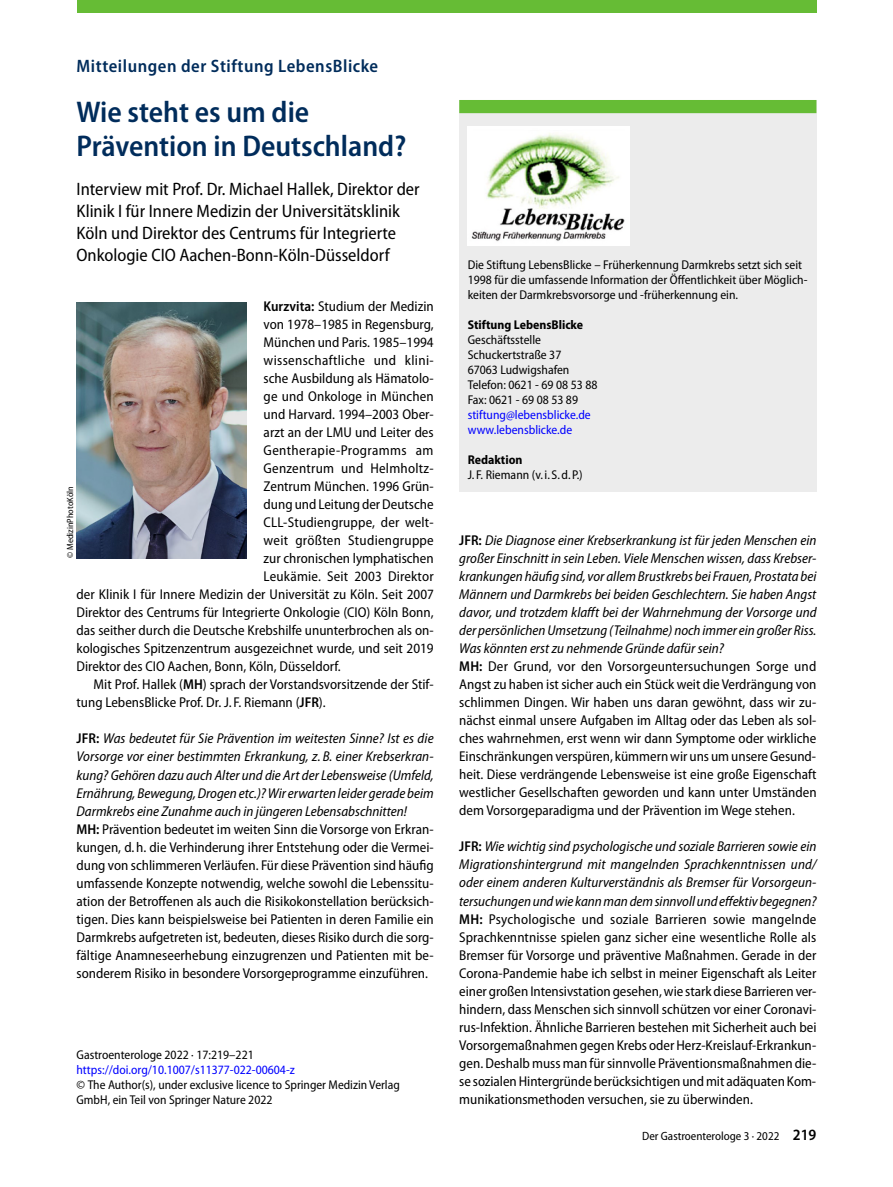
<style>
.page{position:relative;width:893px;height:1187px;background:#fff}
.page>*{position:absolute;margin:0;border:0;box-sizing:border-box;transform-origin:0 0}
.t1{font:600 semi-condensed 30px/33px "Myriad Pro";color:#002c5b}
.t2{font:semi-condensed 18px/21.8px "Myriad Pro";color:#000}
.t3{font:600 semi-condensed 18px "Myriad Pro";letter-spacing:.03em;color:#002c5b}
.t4{font:semi-condensed 14.25px/18px "Myriad Pro";color:#000}
.t5{font:semi-condensed 14.25px "Myriad Pro";letter-spacing:.025em;color:#000}
.t6{font:semi-condensed 14.25px "Myriad Pro";letter-spacing:.02em;color:#000}
.t7{font:semi-condensed 12.75px/15px "Myriad Pro";color:#000}
.t8{font:semi-condensed 12.75px/15px "Myriad Pro";color:#00f}
.t9{font:700 semi-condensed 12.75px "Myriad Pro";color:#000}
.t10{font:semi-condensed 12px "Myriad Pro";color:#000}
.t11{font:semi-condensed 9px "Myriad Pro";color:#000}
.s1{font-weight:600}
.s2{font-style:italic}
.s3{font-weight:600;font-size:15.75px}
</style>
<div class="page">
<div style="left:77px;top:0;width:739px;height:13px;background:#66bc35"></div>
<img style="left:77px;top:303px;width:169px;height:255px">
<div style="left:459px;top:100px;width:357px;height:392px;background:#ececec"></div>
<div style="left:459px;top:100px;width:357px;height:13px;background:#66bc35"></div>
<img style="left:468px;top:126px;width:161px;height:119px">
<p class="t3" style="left:77px;top:56px;width:303px">Mitteilungen der Stiftung LebensBlicke</p>
<h1 class="t1" style="left:77px;top:96px;width:331px">Wie steht es um die<br>Prävention in Deutschland?</h1>
<p class="t2" style="left:77px;top:179px;width:345px">Interview mit Prof. Dr. Michael Hallek, Direktor der Klinik I für Innere Medizin der Universitätsklinik Köln und Direktor des Centrums für Integrierte Onkologie CIO Aachen-Bonn-Köln-Düsseldorf</p>
<p class="t4" style="left:264px;top:298px;width:172px"><span class="s1">Kurzvita:</span> Studium der Medizin</p>
<p class="t4" style="left:264px;top:316px;width:172px">von 1978–1985 in Regensburg,</p>
<p class="t4" style="left:264px;top:334px;width:172px">München und Paris. 1985–1994</p>
<p class="t5" style="left:264px;top:353px;width:172px">wissenschaftliche und klini-</p>
<p class="t4" style="left:264px;top:370px;width:172px">sche Ausbildung als Hämatolo-</p>
<p class="t4" style="left:264px;top:388px;width:172px">ge und Onkologe in München</p>
<p class="t4" style="left:264px;top:406px;width:172px">und Harvard. 1994–2003 Ober-</p>
<p class="t4" style="left:264px;top:424px;width:172px">arzt an der LMU und Leiter des</p>
<p class="t5" style="left:264px;top:443px;width:171px">Gentherapie-Programms am</p>
<p class="t4" style="left:264px;top:460px;width:171px">Genzentrum und Helmholtz-</p>
<p class="t4" style="left:264px;top:478px;width:172px">Zentrum München. 1996 Grün-</p>
<p class="t4" style="left:264px;top:496px;width:171px">dung und Leitung der Deutsche</p>
<p class="t4" style="left:264px;top:514px;width:172px">CLL-Studiengruppe, der welt-</p>
<p class="t6" style="left:264px;top:533px;width:172px">weit größten Studiengruppe</p>
<p class="t4" style="left:264px;top:550px;width:172px">zur chronischen lymphatischen</p>
<p class="t4" style="left:264px;top:568px;width:172px">Leukämie. Seit 2003 Direktor</p>
<p class="t4" style="left:77px;top:586px;width:359px">der Klinik I für Innere Medizin der Universität zu Köln. Seit 2007</p>
<p class="t4" style="left:77px;top:604px;width:359px">Direktor des Centrums für Integrierte Onkologie (CIO) Köln Bonn,</p>
<p class="t4" style="left:77px;top:622px;width:359px">das seither durch die Deutsche Krebshilfe ununterbrochen als on-</p>
<p class="t4" style="left:77px;top:640px;width:359px">kologisches Spitzenzentrum ausgezeichnet wurde, und seit 2019</p>
<p class="t4" style="left:77px;top:658px;width:266px">Direktor des CIO Aachen, Bonn, Köln, Düsseldorf.</p>
<p class="t4" style="left:94px;top:676px;width:342px">Mit Prof. Hallek (<span class="s1">MH</span>) sprach der Vorstandsvorsitzende der Stif-</p>
<p class="t4" style="left:77px;top:694px;width:251px">tung LebensBlicke Prof. Dr. J. F. Riemann (<span class="s1">JFR</span>).</p>
<p class="t4" style="left:77px;top:730px;width:359px"><span class="s1">JFR:</span> <span class="s2">Was bedeutet für Sie Prävention im weitesten Sinne? Ist es die Vorsorge vor einer bestimmten Erkrankung, z. B. einer Krebserkran&shy;kung? Gehören dazu auch Alter und die Art der Lebensweise (Umfeld, Ernährung, Bewegung, Drogen etc.)? Wir erwarten leider gerade beim Darmkrebs eine Zunahme auch in jüngeren Lebensabschnitten!<br></span><span class="s1">MH:</span> Prävention bedeutet im weiten Sinn die Vorsorge von Erkran&shy;kungen, d.h. die Verhinderung ihrer Entstehung oder die Vermei&shy;dung von schlimmeren Verläufen. Für diese Prävention sind häufig umfassende Konzepte notwendig, welche sowohl die Lebenssitu&shy;ation der Betroffenen als auch die Risikokonstellation berücksich&shy;tigen. Dies kann beispielsweise bei Patienten in deren Familie ein Darmkrebs aufgetreten ist, bedeuten, dieses Risiko durch die sorg&shy;fältige Anamneseerhebung einzugrenzen und Patienten mit be&shy;sonderem Risiko in besondere Vorsorgeprogramme einzuführen.</p>
<p class="t11" style="left:65px;top:558px;width:73px;rotate:-90deg">© MedizinPhotoKöln</p>
<p class="t7" style="left:77px;top:1047px;width:179px">Gastroenterologe 2022 · 17:219–221</p>
<p class="t8" style="left:77px;top:1062px;width:220px">https://doi.org/10.1007/s11377-022-00604-z</p>
<p class="t7" style="left:77px;top:1077px;width:325px">© The Author(s), under exclusive licence to Springer Medizin Verlag<br>GmbH, ein Teil von Springer Nature 2022</p>
<p class="t7" style="left:468px;top:257px;width:341px">Die Stiftung LebensBlicke – Früherkennung Darmkrebs setzt sich seit<br>1998 für die umfassende Information der Öffentlichkeit über Möglich&shy;keiten der Darmkrebsvorsorge und -früherkennung ein.</p>
<p class="t9" style="left:468px;top:317px;width:117px">Stiftung LebensBlicke</p>
<p class="t7" style="left:468px;top:332px;width:131px">Geschäftsstelle<br>Schuckertstraße 37<br>67063 Ludwigshafen<br>Telefon: 0621 - 69 08 53 88<br>Fax: 0621 - 69 08 53 89</p>
<p class="t8" style="left:468px;top:407px;width:125px">stiftung@lebensblicke.de www.lebensblicke.de</p>
<p class="t9" style="left:468px;top:452px;width:56px">Redaktion</p>
<p class="t7" style="left:468px;top:467px;width:117px">J. F. Riemann (v. i. S.d. P.)</p>
<p class="t4" style="left:459px;top:532px;width:359px"><span class="s1">JFR:</span> <span class="s2">Die Diagnose einer Krebserkrankung ist für jeden Menschen ein großer Einschnitt in sein Leben. Viele Menschen wissen, dass Krebser&shy;krankungen häufig sind, vor allem Brustkrebs bei Frauen, Prostata bei Männern und Darmkrebs bei beiden Geschlechtern. Sie haben Angst davor, und trotzdem klafft bei der Wahrnehmung der Vorsorge und der persönlichen Umsetzung (Teilnahme) noch immer ein großer Riss.<br>Was könnten erst zu nehmende Gründe dafür sein?<br></span><span class="s1">MH:</span> Der Grund, vor den Vorsorgeuntersuchungen Sorge und Angst zu haben ist sicher auch ein Stück weit die Verdrängung von schlimmen Dingen. Wir haben uns daran gewöhnt, dass wir zu&shy;nächst einmal unsere Aufgaben im Alltag oder das Leben als sol&shy;ches wahrnehmen, erst wenn wir dann Symptome oder wirkliche Einschränkungen verspüren, kümmern wir uns um unsere Gesund&shy;heit. Diese verdrängende Lebensweise ist eine große Eigenschaft westlicher Gesellschaften geworden und kann unter Umständen dem Vorsorgeparadigma und der Prävention im Wege stehen.</p>
<p class="t4" style="left:459px;top:838px;width:359px;text-align:justify"><span class="s1">JFR:</span> <span class="s2">Wie wichtig sind psychologische und soziale Barrieren sowie ein Migrationshintergrund mit mangelnden Sprachkenntnissen und/ oder einem anderen Kulturverständnis als Bremser für Vorsorgeun&shy;tersuchungen und wie kann man dem sinnvoll und effektiv begegnen?<br></span><span class="s1">MH:</span> Psychologische und soziale Barrieren sowie mangelnde Sprachkenntnisse spielen ganz sicher eine wesentliche Rolle als Bremser für Vorsorge und präventive Maßnahmen. Gerade in der Corona-Pandemie habe ich selbst in meiner Eigenschaft als Leiter einer großen Intensivstation gesehen, wie stark diese Barrieren ver&shy;hindern, dass Menschen sich sinnvoll schützen vor einer Coronavi&shy;rus-Infektion. Ähnliche Barrieren bestehen mit Sicherheit auch bei Vorsorgemaßnahmen gegen Krebs oder Herz-Kreislauf-Erkrankun&shy;gen. Deshalb muss man für sinnvolle Präventionsmaßnahmen die&shy;se sozialen Hintergründe berücksichtigen und mit adäquaten Kom&shy;munikationsmethoden versuchen, sie zu überwinden.</p>
<p class="t10" style="left:642px;top:1129px;width:176px">Der Gastroenterologe 3 · 2022 <span class="s3">219</span></p>
</div>
